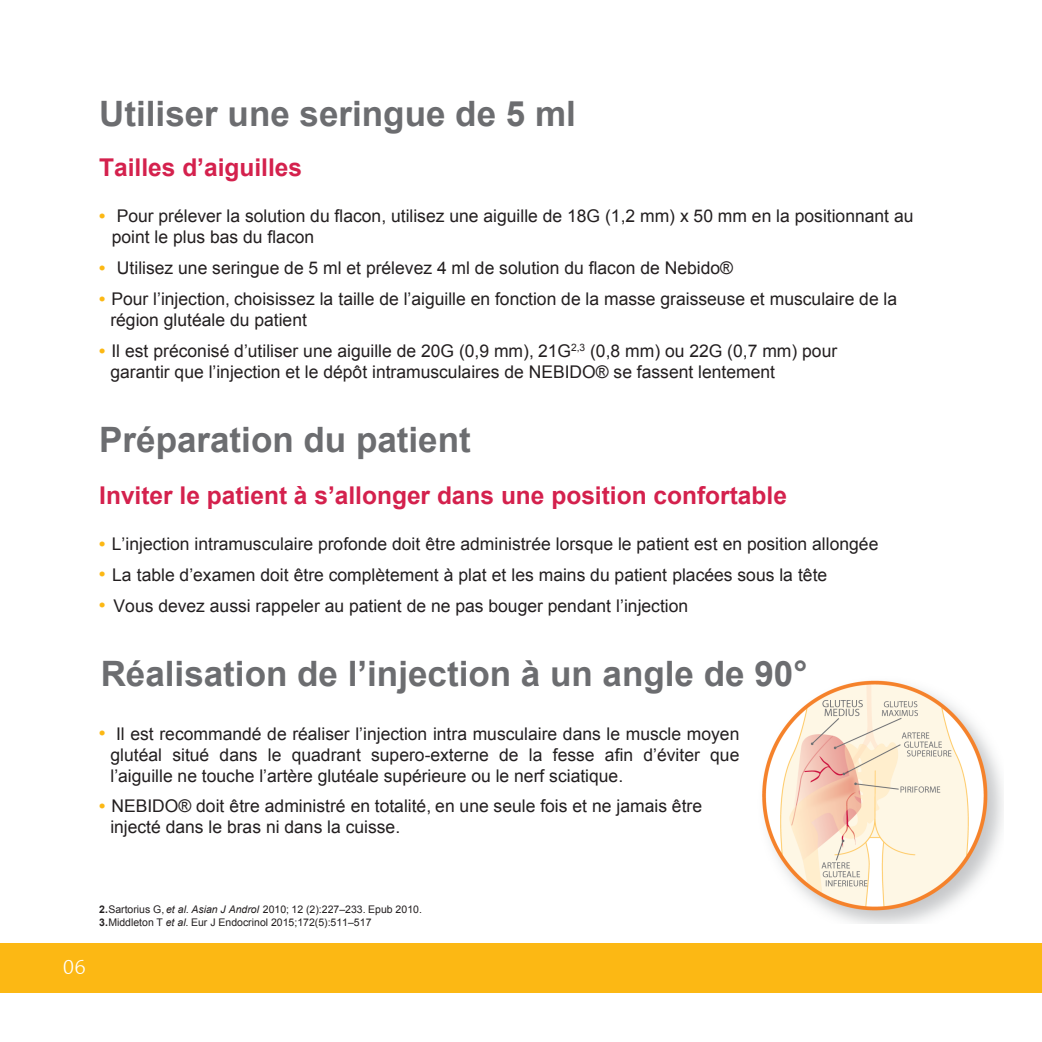
<style>
.page{position:relative;width:1042px;height:1042px;background:#fff}
.page>*{position:absolute;margin:0;border:0;box-sizing:border-box;transform-origin:0 0}
.t1{font:700 35px "Arial";color:#6c6d70}
.t2{font:700 24.5px "Arial";color:#d4214d}
.t3{font:300 21px "The Sans Expert";color:#fff}
.t4{font:17.5px/21px "Arial";color:#231f20}
.t5{font:10.5px/12.6px "Arial";color:#231f20}
.s1{font-weight:700;color:#fcb814}
.s2{font-weight:700}
.s3{font-style:italic}
</style>
<div class="page">
<img style="left:762px;top:680px;width:241px;height:243px">
<div style="left:0;top:943px;width:1042px;height:49px;background:#fcb814"></div>
<h1 class="t1" style="left:99px;top:90px;width:478px">Utiliser une seringue de 5 ml</h1>
<h2 class="t2" style="left:99px;top:151px;width:204px">Tailles d’aiguilles</h2>
<p class="t4" style="left:112px;top:206px;width:803px;text-indent:-13px"><span class="s1">•</span> Pour prélever la solution du flacon, utilisez une aiguille de 18G (1,2 mm) x 50 mm en la positionnant au point le plus bas du flacon</p>
<p class="t4" style="left:99px;top:257px;width:635px"><span class="s1">•</span> Utilisez une seringue de 5 ml et prélevez 4 ml de solution du flacon de Nebido®</p>
<p class="t4" style="left:110px;top:288px;width:788px;text-indent:-11px"><span class="s1">•</span> Pour l’injection, choisissez la taille de l’aiguille en fonction de la masse graisseuse et musculaire de la région glutéale du patient</p>
<p class="t4" style="left:110px;top:341px;width:728px;text-indent:-11px"><span class="s1">•</span> Il est préconisé d’utiliser une aiguille de 20G (0,9 mm), 21G<sup>2,3</sup> (0,8 mm) ou 22G (0,7 mm) pour garantir que l’injection et le dépôt intramusculaires de NEBIDO® se fassent lentement</p>
<h1 class="t1" style="left:99px;top:417px;width:373px">Préparation du patient</h1>
<h2 class="t2" style="left:99px;top:479px;width:689px">Inviter le patient à s’allonger dans une position confortable</h2>
<p class="t4" style="left:99px;top:533px;width:780px"><span class="s1">•</span> L’injection intramusculaire profonde doit être administrée lorsque le patient est en position allongée</p>
<p class="t4" style="left:99px;top:564px;width:729px"><span class="s1">•</span> La table d’examen doit être complètement à plat et les mains du patient placées sous la tête</p>
<p class="t4" style="left:99px;top:595px;width:590px"><span class="s1">•</span> Vous devez aussi rappeler au patient de ne pas bouger pendant l’injection</p>
<h1 class="t1" style="left:101px;top:651px;width:708px">Réalisation de l’injection à un angle de 90°</h1>
<p class="t4" style="left:110px;top:723px;width:630px;text-align:justify;text-indent:-11px"><span class="s1">•</span> Il est recommandé de réaliser l’injection intra musculaire dans le muscle moyen glutéal situé dans le quadrant supero-externe de la fesse afin d’éviter que l’aiguille ne touche l’artère glutéale supérieure ou le nerf sciatique.</p>
<p class="t4" style="left:110px;top:795px;width:593px;text-indent:-11px"><span class="s1">•</span> NEBIDO® doit être administré en totalité, en une seule fois et ne jamais être injecté dans le bras ni dans la cuisse.</p>
<p class="t3" style="left:63px;top:949px;width:25px">06</p>
<p class="t5" style="left:99px;top:903px;width:324px"><span class="s2">2.</span>Sartorius G, <span class="s3">et al. Asian J Androl</span> 2010; 12 (2):227–233. Epub 2010.<br><span class="s2">3.</span>Middleton T <span class="s3">et al.</span> Eur J Endocrinol 2015;172(5):511–517</p>
</div>
